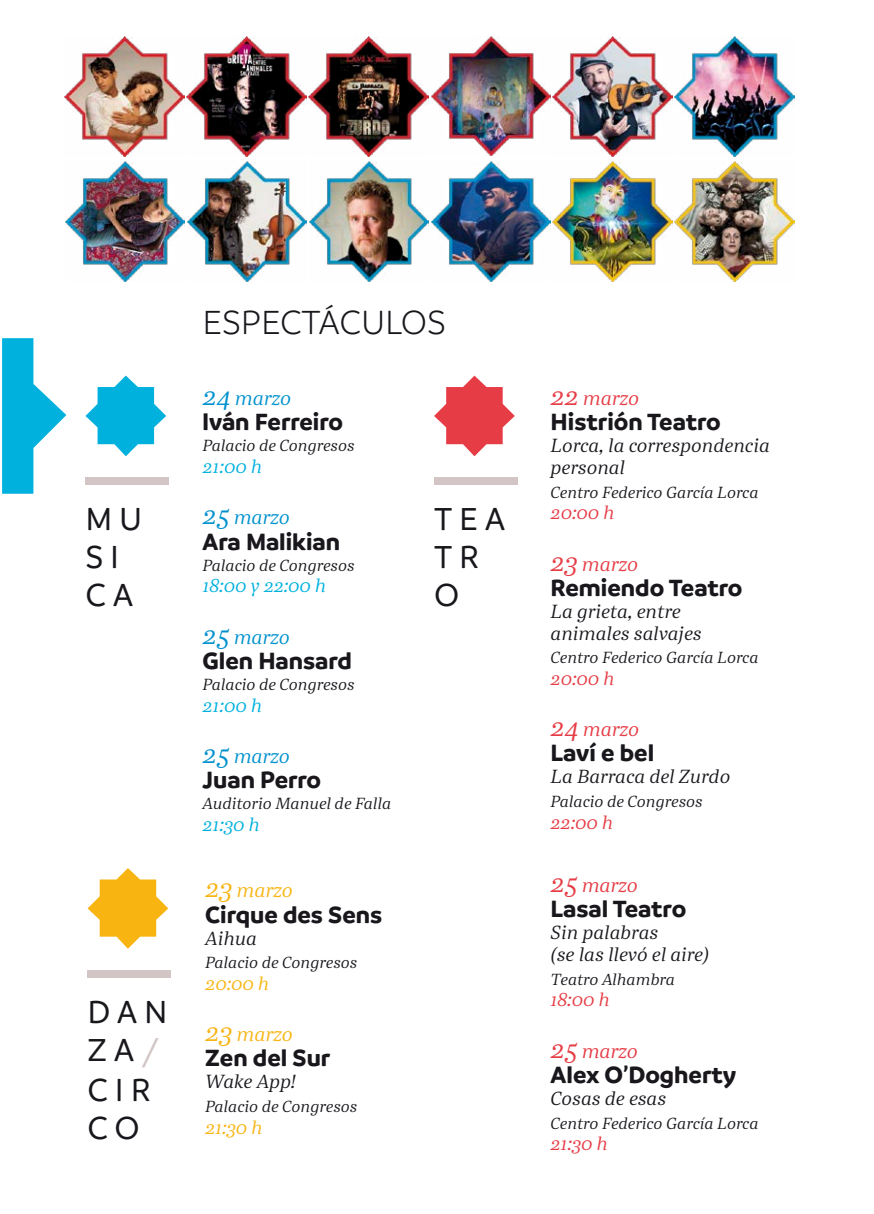
<style>
.page{position:relative;width:874px;height:1214px;background:#fff}
.page>*{position:absolute;margin:0;border:0;box-sizing:border-box;transform-origin:0 0}
.t1{font:300 36px "Branding";color:#19171c}
.t2{font:500 34.2px/38px "Branding";letter-spacing:.2em;color:#19171c}
.t3{font:700 25.2px "Branding";color:#19171c}
.t4{font:italic 19px "Abelard";letter-spacing:-.01em;color:#e63c45}
.t5{font:italic 19px "Abelard";letter-spacing:-.01em;color:#0091ce}
.t6{font:italic 19px "Abelard";letter-spacing:-.01em;color:#f8b411}
.t7{font:italic 18.2px/21.8px "Abelard";color:#19171c}
.t8{font:italic 18px "Abelard";letter-spacing:-.015em;color:#00b1de}
.t9{font:italic 18px "Abelard";letter-spacing:-.01em;color:#e63c45}
.t10{font:italic 18px "Abelard";letter-spacing:-.01em;color:#f8b411}
.t11{font:italic 15.4px "Abelard";color:#19171c}
.s1{font-size:25.2px}
.s2{color:#d3c5c6}
</style>
<div class="page">
<svg style="left:85px;top:375px;width:81px;height:81px"></svg>
<div style="left:85px;top:477px;width:83px;height:8px;background:#d3c5c6"></div>
<svg style="left:434px;top:375px;width:80px;height:81px"></svg>
<div style="left:434px;top:477px;width:83px;height:8px;background:#d3c5c6"></div>
<svg style="left:87px;top:868px;width:81px;height:80px"></svg>
<div style="left:87px;top:970px;width:84px;height:7px;background:#d3c5c6"></div>
<img style="left:65px;top:36px;width:119px;height:120px">
<img style="left:187px;top:36px;width:119px;height:120px">
<img style="left:309px;top:36px;width:119px;height:120px">
<img style="left:552px;top:162px;width:120px;height:119px">
<img style="left:431px;top:162px;width:119px;height:119px">
<img style="left:674px;top:162px;width:120px;height:119px">
<img style="left:187px;top:162px;width:119px;height:119px">
<img style="left:309px;top:162px;width:119px;height:119px">
<img style="left:65px;top:162px;width:119px;height:119px">
<img style="left:552px;top:36px;width:120px;height:120px">
<img style="left:674px;top:36px;width:120px;height:120px">
<img style="left:431px;top:37px;width:119px;height:119px">
<svg style="left:2px;top:338px;width:64px;height:155px"></svg>
<h1 class="t1" style="left:202px;top:303px;width:245px">ESPECTÁCULOS</h1>
<p class="t5" style="left:202px;top:385px;width:90px"><span class="s1">24</span> marzo</p>
<h3 class="t3" style="left:202px;top:407px;width:142px">lván Ferreiro</h3>
<p class="t11" style="left:202px;top:435px;width:153px">Palacio de Congresos</p>
<p class="t8" style="left:202px;top:454px;width:61px">21:00 h</p>
<p class="t5" style="left:202px;top:505px;width:89px"><span class="s1">25</span> marzo</p>
<h3 class="t3" style="left:202px;top:527px;width:139px">Ara Malikian</h3>
<p class="t11" style="left:202px;top:555px;width:153px">Palacio de Congresos</p>
<p class="t8" style="left:202px;top:574px;width:125px">18:00 y 22:00 h</p>
<p class="t5" style="left:202px;top:624px;width:89px"><span class="s1">25</span> marzo</p>
<h3 class="t3" style="left:202px;top:646px;width:151px">Glen Hansard</h3>
<p class="t11" style="left:202px;top:674px;width:153px">Palacio de Congresos</p>
<p class="t8" style="left:202px;top:693px;width:61px">21:00 h</p>
<p class="t5" style="left:202px;top:743px;width:89px"><span class="s1">25</span> marzo</p>
<h3 class="t3" style="left:202px;top:765px;width:120px">Juan Perro</h3>
<p class="t11" style="left:202px;top:793px;width:190px">Auditorio Manuel de Falla</p>
<p class="t8" style="left:202px;top:812px;width:59px">21:30 h</p>
<h2 class="t2" style="left:85px;top:500px;width:58px">MU<br>SI<br>CA</h2>
<h2 class="t2" style="left:434px;top:500px;width:73px">TEA<br>TR<br>O</h2>
<h2 class="t2" style="left:87px;top:992px;width:82px;line-height:38.8px">DAN<br>ZA<span class="s2">/<br></span>CIR<br>CO</h2>
<p class="t6" style="left:205px;top:878px;width:89px"><span class="s1">23</span> marzo</p>
<h3 class="t3" style="left:205px;top:899px;width:178px">Cirque des Sens</h3>
<p class="t7" style="left:205px;top:927px;width:53px">Aihua</p>
<p class="t11" style="left:205px;top:952px;width:153px">Palacio de Congresos</p>
<p class="t10" style="left:205px;top:971px;width:65px">20:00 h</p>
<p class="t6" style="left:205px;top:1021px;width:89px"><span class="s1">23</span> marzo</p>
<h3 class="t3" style="left:205px;top:1043px;width:127px">Zen del Sur</h3>
<p class="t7" style="left:205px;top:1070px;width:91px">Wake App!</p>
<p class="t11" style="left:205px;top:1096px;width:153px">Palacio de Congresos</p>
<p class="t10" style="left:205px;top:1115px;width:59px">21:30 h</p>
<p class="t4" style="left:550px;top:385px;width:90px"><span class="s1">22</span> marzo</p>
<h3 class="t3" style="left:550px;top:407px;width:171px">Histrión Teatro</h3>
<p class="t7" style="left:550px;top:434px;width:220px">Lorca, la correspondencia personal</p>
<p class="t11" style="left:550px;top:482px;width:209px">Centro Federico García Lorca</p>
<p class="t9" style="left:550px;top:501px;width:65px">20:00 h</p>
<p class="t4" style="left:550px;top:551px;width:89px"><span class="s1">23</span> marzo</p>
<h3 class="t3" style="left:550px;top:573px;width:193px">Remiendo Teatro</h3>
<p class="t7" style="left:550px;top:600px;width:152px">La grieta, entre animales salvajes</p>
<p class="t11" style="left:550px;top:647px;width:209px">Centro Federico García Lorca</p>
<p class="t9" style="left:550px;top:666px;width:65px">20:00 h</p>
<p class="t4" style="left:550px;top:717px;width:90px"><span class="s1">24</span> marzo</p>
<h3 class="t3" style="left:550px;top:738px;width:105px">Laví e bel</h3>
<p class="t7" style="left:550px;top:766px;width:181px">La Barraca del Zurdo</p>
<p class="t11" style="left:550px;top:791px;width:153px">Palacio de Congresos</p>
<p class="t9" style="left:550px;top:810px;width:64px">22:00 h</p>
<p class="t4" style="left:550px;top:872px;width:89px"><span class="s1">25</span> marzo</p>
<h3 class="t3" style="left:550px;top:894px;width:137px">Lasal Teatro</h3>
<p class="t7" style="left:550px;top:921px;width:160px">Sin palabras<br>(se las llevó el aire)</p>
<p class="t11" style="left:550px;top:969px;width:126px">Teatro Alhambra</p>
<p class="t9" style="left:550px;top:988px;width:61px">18:00 h</p>
<p class="t4" style="left:550px;top:1038px;width:89px"><span class="s1">25</span> marzo</p>
<h3 class="t3" style="left:550px;top:1060px;width:187px">Alex O’Dogherty</h3>
<p class="t7" style="left:550px;top:1087px;width:117px">Cosas de esas</p>
<p class="t11" style="left:550px;top:1112px;width:209px">Centro Federico García Lorca</p>
<p class="t9" style="left:550px;top:1131px;width:59px">21:30 h</p>
</div>
